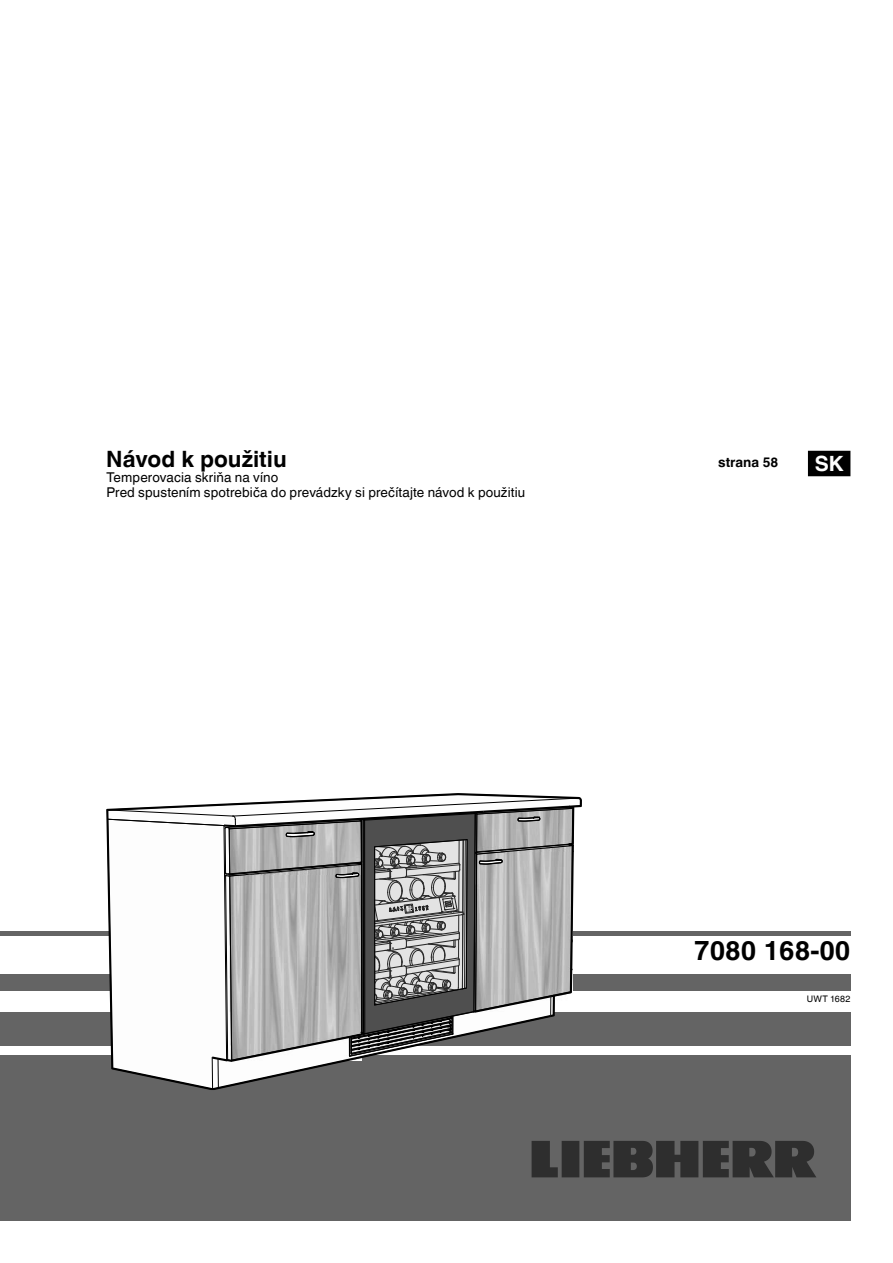
<style>
.page{position:relative;width:893px;height:1263px;background:#fff}
.page>*{position:absolute;margin:0;border:0;box-sizing:border-box;transform-origin:0 0}
.t1{font:700 27px "Helvetica Linotype";color:#000}
.t2{font:700 22.5px "Helvetica Linotype";color:#000}
.t3{font:700 21px "Helvetica Linotype";color:#fff}
.t4{font:13.5px/15.1px "Helvetica Linotype";letter-spacing:.01em;color:#000}
.t5{font:700 13.5px "Helvetica Linotype";color:#000}
.t6{font:9px "Helvetica Linotype";letter-spacing:.025em;color:#000}
</style>
<div class="page">
<div style="left:0;top:1054px;width:850px;height:166px;background:#646464"></div>
<div style="left:0;top:1012px;width:850px;height:34px;background:#646464"></div>
<div style="left:0;top:974px;width:850px;height:17px;background:#646464"></div>
<hr style="left:0;top:931px;width:850px;height:4px;background:#646464">
<svg style="left:107px;top:797px;width:472px;height:293px"></svg>
<svg style="left:532px;top:1141px;width:284px;height:36px"></svg>
<div style="left:809px;top:451px;width:41px;height:24px;background:#000"></div>
<div style="left:808px;top:451px;width:42px;height:25px;border:2px solid #000"></div>
<h2 class="t2" style="left:106px;top:446px;width:182px">Návod k použitiu</h2>
<p class="t5" style="left:718px;top:454px;width:62px">strana 58</p>
<p class="t4" style="left:106px;top:470px;width:420px">Temperovacia skriňa na víno<br>Pred spustením spotrebiča do prevádzky si prečítajte návod k použitiu</p>
<h3 class="t3" style="left:815px;top:451px;width:31px">SK</h3>
<h1 class="t1" style="left:694px;top:935px;width:158px">7080 168-00</h1>
<p class="t6" style="left:807px;top:994px;width:45px">UWT 1682</p>
</div>
